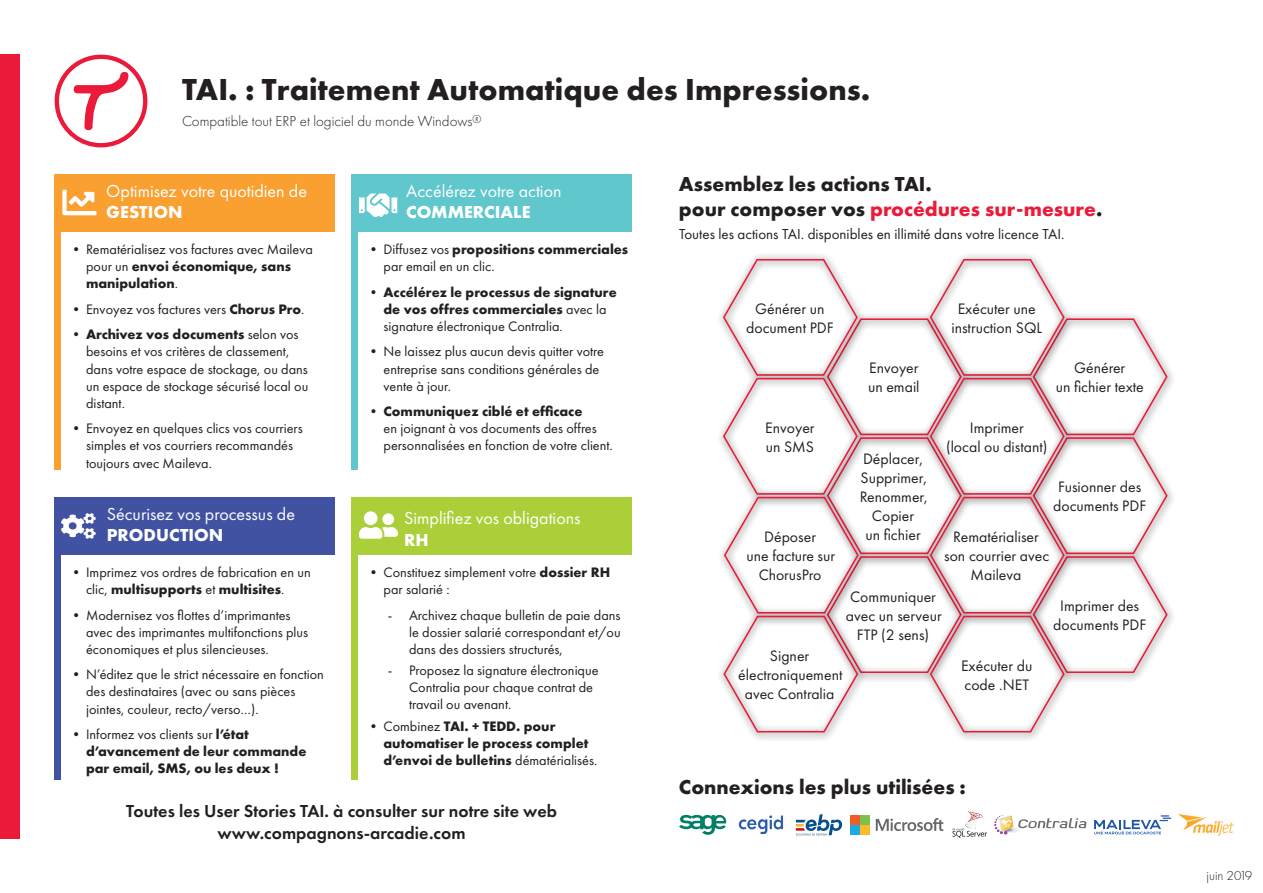
<style>
.page{position:relative;width:1263px;height:893px;background:#fff}
.page>*{position:absolute;margin:0;border:0;box-sizing:border-box;transform-origin:0 0}
.t1{font:700 31.5px "Futura PT";color:#231f20}
.t2{font:700 21px/25.2px "Futura PT";color:#231f20}
.t3{font:18px "Futura PT";color:#fff}
.t4{font:600 18px/21.6px "Futura PT";color:#231f20;text-align:center}
.t5{font:700 18px "Futura PT";color:#fff}
.t6{font:15.75px/18.9px "Futura PT";color:#231f20;text-align:center}
.t7{font:15px "Futura PT";color:#231f20}
.t8{font:300 15px "Futura PT";color:#231f20}
.t9{font:14.25px/17.1px "Futura PT";color:#231f20}
.t10{font:700 14.25px/17.1px "Futura PT";color:#231f20}
.t11{font:300 13.5px "Futura PT";color:#231f20}
.s1{font-weight:700}
.s2{font-weight:400}
.s3{color:#eb1a3a}
</style>
<div class="page">
<div style="left:0;top:54px;width:19px;height:785px;background:#eb1a3a"></div>
<svg style="left:54px;top:54px;width:94px;height:94px"></svg>
<div style="left:54px;top:175px;width:280px;height:57px;background:#f9a030"></div>
<div style="left:54px;top:232px;width:6px;height:238px;background:#f9a030"></div>
<div style="left:351px;top:175px;width:280px;height:57px;background:#60c7cd"></div>
<div style="left:351px;top:232px;width:7px;height:238px;background:#60c7cd"></div>
<svg style="left:62px;top:190px;width:35px;height:25px"></svg>
<svg style="left:359px;top:194px;width:38px;height:23px"></svg>
<div style="left:54px;top:497px;width:280px;height:58px;background:#4252a3"></div>
<div style="left:54px;top:554px;width:7px;height:226px;background:#4252a3"></div>
<div style="left:351px;top:497px;width:280px;height:58px;background:#abcf38"></div>
<div style="left:351px;top:555px;width:7px;height:225px;background:#abcf38"></div>
<svg style="left:61px;top:513px;width:35px;height:26px"></svg>
<svg style="left:359px;top:511px;width:39px;height:28px"></svg>
<div style="left:1026px;top:312px;width:150px;height:133px;background:#231f20;opacity:.94"></div>
<div style="left:1026px;top:431px;width:150px;height:133px;background:#231f20;opacity:.94"></div>
<div style="left:1026px;top:550px;width:150px;height:133px;background:#231f20;opacity:.94"></div>
<div style="left:923px;top:253px;width:150px;height:133px;background:#231f20;opacity:.94"></div>
<div style="left:923px;top:609px;width:150px;height:134px;background:#231f20;opacity:.94"></div>
<div style="left:716px;top:253px;width:150px;height:133px;background:#231f20;opacity:.94"></div>
<div style="left:716px;top:371px;width:150px;height:134px;background:#fff"></div>
<div style="left:717px;top:609px;width:149px;height:134px;background:#231f20;opacity:.94"></div>
<svg style="left:722px;top:258px;width:446px;height:475px"></svg>
<img style="left:738px;top:815px;width:46px;height:19px">
<svg style="left:796px;top:814px;width:46px;height:22px"></svg>
<svg style="left:679px;top:815px;width:47px;height:20px"></svg>
<svg style="left:876px;top:818px;width:67px;height:13px"></svg>
<div style="left:850px;top:815px;width:9px;height:9px;background:#f15c2d"></div>
<div style="left:860px;top:815px;width:10px;height:9px;background:#7cc248"></div>
<div style="left:850px;top:825px;width:9px;height:10px;background:#1aabe2"></div>
<div style="left:860px;top:825px;width:10px;height:10px;background:#fcba28"></div>
<svg style="left:952px;top:810px;width:34px;height:28px"></svg>
<svg style="left:994px;top:815px;width:92px;height:20px"></svg>
<svg style="left:1094px;top:815px;width:77px;height:19px"></svg>
<img style="left:1179px;top:814px;width:54px;height:21px">
<h1 class="t1" style="left:182px;top:69px;width:690px">TAI. : Traitement Automatique des Impressions.</h1>
<p class="t8" style="left:182px;top:112px;width:301px">Compatible tout ERP et logiciel du monde Windows<sup>®</sup></p>
<p class="t3" style="left:106px;top:180px;width:202px">Optimisez votre quotidien de</p>
<p class="t5" style="left:106px;top:201px;width:78px">GESTION</p>
<p class="t9" style="left:86px;top:241px;width:228px;text-indent:-17px">• Rematérialisez vos factures avec Maileva pour un <span class="s1">envoi économique, sans manipulation</span>.</p>
<p class="t9" style="left:69px;top:300px;width:237px">• Envoyez vos factures vers <span class="s1">Chorus Pro</span>.</p>
<p class="t9" style="left:86px;top:326px;width:224px;text-indent:-17px"><span class="s1">• Archivez vos documents</span> selon vos besoins et vos critères de classement, dans votre espace de stockage, ou dans un espace de stockage sécurisé local ou distant.</p>
<p class="t9" style="left:86px;top:420px;width:218px;text-indent:-17px">• Envoyez en quelques clics vos courriers simples et vos courriers recommandés toujours avec Maileva.</p>
<p class="t3" style="left:107px;top:503px;width:190px">Sécurisez vos processus de</p>
<p class="t5" style="left:107px;top:524px;width:118px">PRODUCTION</p>
<p class="t9" style="left:86px;top:563px;width:226px;text-indent:-17px">• Imprimez vos ordres de fabrication en un clic, <span class="s1">multisupports</span> et <span class="s1">multisites</span>.</p>
<p class="t9" style="left:86px;top:606px;width:224px;text-indent:-17px">• Modernisez vos flottes d’imprimantes avec des imprimantes multifonctions plus économiques et plus silencieuses.</p>
<p class="t9" style="left:86px;top:666px;width:239px;text-indent:-17px">• N’éditez que le strict nécessaire en fonction des destinataires (avec ou sans pièces jointes, couleur, recto/verso…).</p>
<p class="t10" style="left:86px;top:725px;width:222px;text-indent:-17px"><span class="s2">• Informez vos clients sur</span> l’état d’avancement de leur commande par email, SMS, ou les deux !</p>
<p class="t3" style="left:406px;top:180px;width:157px">Accélérez votre action</p>
<p class="t5" style="left:406px;top:201px;width:126px">COMMERCIALE</p>
<p class="t9" style="left:383px;top:241px;width:246px;text-indent:-17px">• Diffusez vos <span class="s1">propositions commerciales </span>par email en un clic.</p>
<p class="t10" style="left:383px;top:283px;width:235px;text-indent:-17px">• Accélérez le processus de signature de vos offres commerciales <span class="s2">avec la signature électronique Contralia.</span></p>
<p class="t9" style="left:383px;top:343px;width:222px;text-indent:-17px">• Ne laissez plus aucun devis quitter votre entreprise sans conditions générales de vente à jour.</p>
<p class="t10" style="left:366px;top:403px;width:217px">• Communiquez ciblé et efficace</p>
<p class="t9" style="left:383px;top:420px;width:231px">en joignant à vos documents des offres personnalisées en fonction de votre client.</p>
<p class="t3" style="left:404px;top:507px;width:178px">Simplifiez vos obligations</p>
<p class="t5" style="left:404px;top:528px;width:26px">RH</p>
<p class="t9" style="left:383px;top:563px;width:228px;text-indent:-17px">• Constituez simplement votre <span class="s1">dossier RH </span>par salarié :</p>
<p class="t9" style="left:409px;top:606px;width:213px;text-align:justify;text-indent:-21px">-- Archivez chaque bulletin de paie dans le dossier salarié correspondant et/ou dans des dossiers structurés,</p>
<p class="t9" style="left:409px;top:662px;width:191px;text-indent:-21px">-- Proposez la signature électronique<br>Contralia pour chaque contrat de travail ou avenant.</p>
<p class="t10" style="left:383px;top:717px;width:215px;text-indent:-17px"><span class="s2">• Combinez</span> TAI. + TEDD. pour automatiser le process complet d’envoi de bulletins <span class="s2">dématérialisés.</span></p>
<p class="t4" style="left:126px;top:800px;width:432px">Toutes les User Stories TAI. à consulter sur notre site web www.compagnons-arcadie.com</p>
<h2 class="t2" style="left:679px;top:170px;width:425px">Assemblez les actions TAI.<br>pour composer vos <span class="s3">procédures sur-mesure</span>.</h2>
<p class="t7" style="left:679px;top:225px;width:387px">Toutes les actions TAI. disponibles en illimité dans votre licence TAI.</p>
<p class="t6" style="left:746px;top:299px;width:89px">Générer un document PDF</p>
<p class="t6" style="left:868px;top:359px;width:53px;text-align:left">Envoyer un email</p>
<p class="t6" style="left:951px;top:299px;width:92px">Exécuter une instruction SQL</p>
<p class="t6" style="left:1056px;top:359px;width:90px">Générer<br>un fichier texte</p>
<p class="t6" style="left:765px;top:418px;width:51px;text-align:left">Envoyer un SMS</p>
<p class="t6" style="left:746px;top:527px;width:90px">Déposer<br>une facture sur<br>ChorusPro</p>
<p class="t6" style="left:860px;top:449px;width:70px">Déplacer,<br>Supprimer,<br>Renommer,<br>Copier<br>un fichier</p>
<p class="t6" style="left:946px;top:418px;width:103px">Imprimer<br>(local ou distant)</p>
<p class="t6" style="left:1053px;top:477px;width:95px">Fusionner des documents PDF</p>
<p class="t6" style="left:944px;top:527px;width:107px">Rematérialiser son courrier avec<br>Maileva</p>
<p class="t6" style="left:846px;top:587px;width:97px">Communiquer avec un serveur<br>FTP (2 sens)</p>
<p class="t6" style="left:1053px;top:596px;width:95px">Imprimer des documents PDF</p>
<p class="t6" style="left:738px;top:646px;width:106px">Signer électroniquement avec Contralia</p>
<p class="t6" style="left:961px;top:656px;width:73px;text-align:left">Exécuter du code .NET</p>
<h2 class="t2" style="left:679px;top:774px;width:288px">Connexions les plus utilisées :</h2>
<p class="t11" style="left:1207px;top:868px;width:47px">juin 2019</p>
</div>
